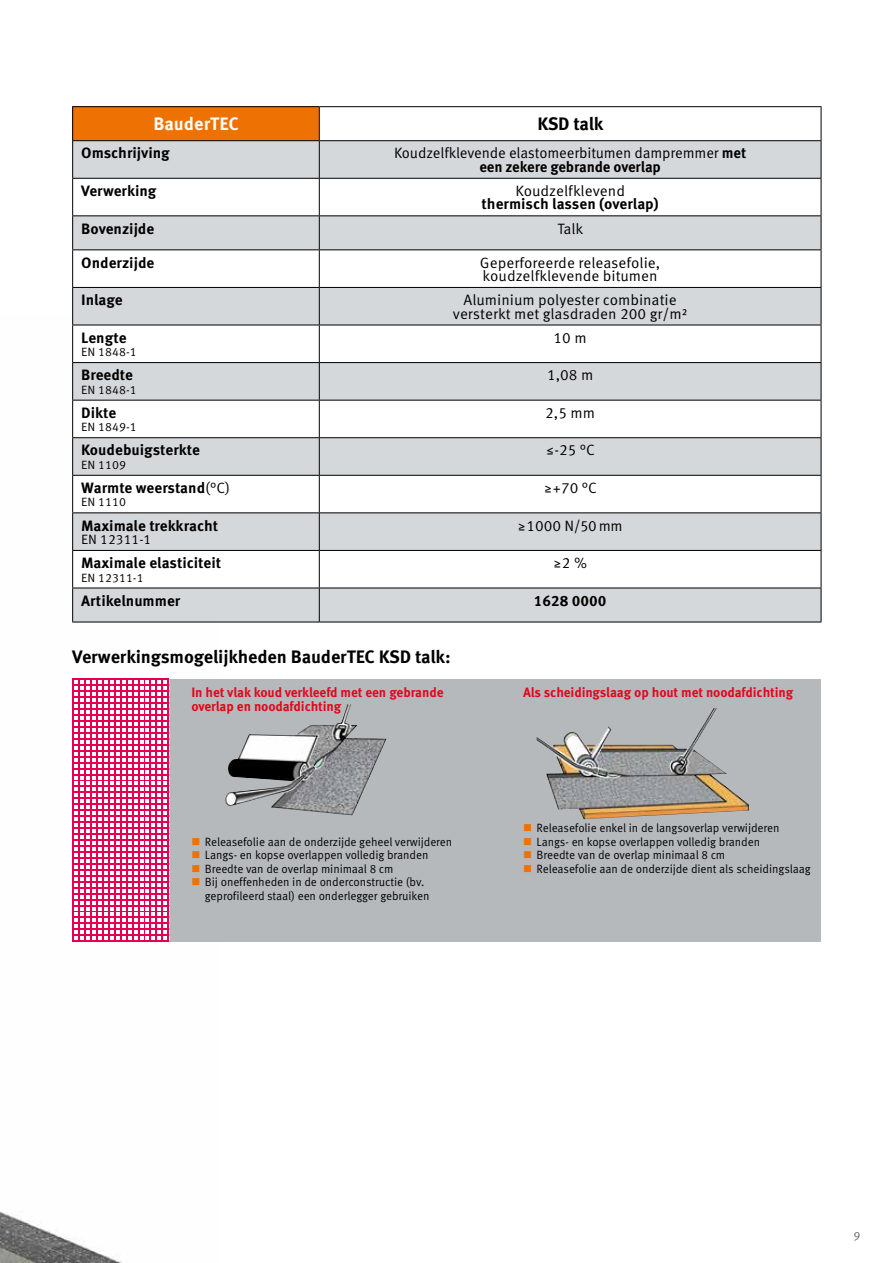
<style>
.page{position:relative;width:893px;height:1263px;background:#fff}
.page>*{position:absolute;margin:0;border:0;box-sizing:border-box;transform-origin:0 0}
.t1{font:700 18px "Meta Correspondence Pro";letter-spacing:-.01em;color:#000}
.t2{font:700 18px "Meta Correspondence Pro";color:#fff}
.t3{font:15px/13.5px "Meta Correspondence Pro";letter-spacing:-.005em;color:#000;text-align:center}
.t4{font:700 15px "Meta Correspondence Pro";color:#000}
.t5{font:700 13.5px/13.5px "Meta Correspondence Pro";letter-spacing:-.01em;color:#e2061b}
.t6{font:13.5px "Meta Correspondence Pro";color:#000}
.t7{font:12px/13.5px "Meta Correspondence Pro";letter-spacing:-.01em;color:#000;scale:.95 1}
.t8{font:12px "Meta Correspondence Pro";letter-spacing:-.01em;color:#000}
.t9{font:12px "Meta Correspondence Pro";color:#676c6e}
.s1{font-weight:700}
.s2{font-weight:400}
.s3{color:#ee7203}
</style>
<div class="page">
<img style="left:0;top:1212px;width:123px;height:51px">
<svg style="left:73px;top:107px;width:748px;height:33px"></svg>
<svg style="left:73px;top:141px;width:748px;height:481px;fill:#d5d8da"></svg>
<hr style="left:72px;top:106px;width:247px;height:1px;background:#000">
<hr style="left:72px;top:107px;width:1px;height:33px;background:#000">
<hr style="left:319px;top:106px;width:502px;height:1px;background:#000">
<hr style="left:319px;top:107px;width:1px;height:33px;background:#000">
<hr style="left:821px;top:107px;width:1px;height:33px;background:#000">
<hr style="left:72px;top:140px;width:247px;height:1px;background:#000">
<hr style="left:72px;top:141px;width:1px;height:37px;background:#000">
<hr style="left:319px;top:140px;width:502px;height:1px;background:#000">
<hr style="left:319px;top:141px;width:1px;height:37px;background:#000">
<hr style="left:821px;top:141px;width:1px;height:37px;background:#000">
<hr style="left:72px;top:178px;width:247px;height:1px;background:#000">
<hr style="left:72px;top:179px;width:1px;height:36px;background:#000">
<hr style="left:319px;top:178px;width:502px;height:1px;background:#000">
<hr style="left:319px;top:179px;width:1px;height:36px;background:#000">
<hr style="left:821px;top:179px;width:1px;height:36px;background:#000">
<hr style="left:72px;top:215px;width:247px;height:1px;background:#000">
<hr style="left:72px;top:216px;width:1px;height:33px;background:#000">
<hr style="left:319px;top:215px;width:502px;height:1px;background:#000">
<hr style="left:319px;top:216px;width:1px;height:33px;background:#000">
<hr style="left:821px;top:216px;width:1px;height:33px;background:#000">
<hr style="left:72px;top:249px;width:247px;height:1px;background:#000">
<hr style="left:72px;top:250px;width:1px;height:37px;background:#000">
<hr style="left:319px;top:249px;width:502px;height:1px;background:#000">
<hr style="left:319px;top:250px;width:1px;height:37px;background:#000">
<hr style="left:821px;top:250px;width:1px;height:37px;background:#000">
<hr style="left:72px;top:287px;width:247px;height:1px;background:#000">
<hr style="left:72px;top:288px;width:1px;height:37px;background:#000">
<hr style="left:319px;top:287px;width:502px;height:1px;background:#000">
<hr style="left:319px;top:288px;width:1px;height:37px;background:#000">
<hr style="left:821px;top:288px;width:1px;height:37px;background:#000">
<hr style="left:72px;top:325px;width:247px;height:1px;background:#000">
<hr style="left:72px;top:325px;width:1px;height:37px;background:#000">
<hr style="left:319px;top:325px;width:502px;height:1px;background:#000">
<hr style="left:319px;top:325px;width:1px;height:37px;background:#000">
<hr style="left:821px;top:325px;width:1px;height:37px;background:#000">
<hr style="left:72px;top:362px;width:247px;height:1px;background:#000">
<hr style="left:72px;top:363px;width:1px;height:37px;background:#000">
<hr style="left:319px;top:362px;width:502px;height:1px;background:#000">
<hr style="left:319px;top:363px;width:1px;height:37px;background:#000">
<hr style="left:821px;top:363px;width:1px;height:37px;background:#000">
<hr style="left:72px;top:400px;width:247px;height:1px;background:#000">
<hr style="left:72px;top:400px;width:1px;height:37px;background:#000">
<hr style="left:319px;top:400px;width:502px;height:1px;background:#000">
<hr style="left:319px;top:400px;width:1px;height:37px;background:#000">
<hr style="left:821px;top:400px;width:1px;height:37px;background:#000">
<hr style="left:72px;top:437px;width:247px;height:1px;background:#000">
<hr style="left:72px;top:438px;width:1px;height:37px;background:#000">
<hr style="left:319px;top:437px;width:502px;height:1px;background:#000">
<hr style="left:319px;top:438px;width:1px;height:37px;background:#000">
<hr style="left:821px;top:438px;width:1px;height:37px;background:#000">
<hr style="left:72px;top:475px;width:247px;height:1px;background:#000">
<hr style="left:72px;top:476px;width:1px;height:36px;background:#000">
<hr style="left:319px;top:475px;width:502px;height:1px;background:#000">
<hr style="left:319px;top:476px;width:1px;height:36px;background:#000">
<hr style="left:821px;top:476px;width:1px;height:36px;background:#000">
<hr style="left:72px;top:512px;width:247px;height:1px;background:#000">
<hr style="left:72px;top:513px;width:1px;height:37px;background:#000">
<hr style="left:319px;top:512px;width:502px;height:1px;background:#000">
<hr style="left:319px;top:513px;width:1px;height:37px;background:#000">
<hr style="left:821px;top:513px;width:1px;height:37px;background:#000">
<hr style="left:72px;top:550px;width:247px;height:1px;background:#000">
<hr style="left:72px;top:551px;width:1px;height:37px;background:#000">
<hr style="left:319px;top:550px;width:502px;height:1px;background:#000">
<hr style="left:319px;top:551px;width:1px;height:37px;background:#000">
<hr style="left:821px;top:551px;width:1px;height:37px;background:#000">
<hr style="left:72px;top:588px;width:247px;height:1px;background:#000">
<hr style="left:72px;top:588px;width:1px;height:34px;background:#000">
<hr style="left:319px;top:588px;width:502px;height:1px;background:#000">
<hr style="left:319px;top:588px;width:1px;height:34px;background:#000">
<hr style="left:821px;top:588px;width:1px;height:34px;background:#000">
<hr style="left:72px;top:622px;width:247px;height:1px;background:#000">
<hr style="left:319px;top:622px;width:502px;height:1px;background:#000">
<div style="left:72px;top:679px;width:749px;height:263px;background:#b5b9bc"></div>
<div style="left:72px;top:678px;width:97px;height:264px;background:#e50051"></div>
<svg style="left:74px;top:680px;width:93px;height:260px"></svg>
<img style="left:225px;top:704px;width:162px;height:111px">
<img style="left:537px;top:708px;width:212px;height:111px">
<h1 class="t2" style="left:153px;top:110px;width:87px">BauderTEC</h1>
<h1 class="t1" style="left:537px;top:110px;width:68px">KSD talk</h1>
<p class="t4" style="left:81px;top:141px;width:90px">Omschrijving</p>
<p class="t3" style="left:394px;top:145px;width:354px">Koudzelfklevende elastomeerbitumen dampremmer <span class="s1">met een zekere gebrande overlap</span></p>
<p class="t4" style="left:81px;top:179px;width:77px">Verwerking</p>
<p class="t3" style="left:515px;top:183px;width:111px">Koudzelfklevend</p>
<p class="t4" style="left:481px;top:193px;width:179px">thermisch lassen (overlap)</p>
<p class="t4" style="left:81px;top:217px;width:75px">Bovenzijde</p>
<p class="t3" style="left:557px;top:221px;width:27px">Talk</p>
<p class="t4" style="left:81px;top:251px;width:75px">Onderzijde</p>
<p class="t3" style="left:480px;top:255px;width:182px;text-align:left">Geperforeerde releasefolie, koudzelfklevende bitumen</p>
<p class="t4" style="left:81px;top:288px;width:43px">Inlage</p>
<p class="t3" style="left:453px;top:292px;width:236px">Aluminium polyester combinatie versterkt met glasdraden 200 gr/m²</p>
<p class="t4" style="left:81px;top:326px;width:47px">Lengte</p>
<p class="t8" style="left:81px;top:343px;width:57px">EN 1848-1</p>
<p class="t3" style="left:554px;top:330px;width:35px">10 m</p>
<p class="t4" style="left:81px;top:363px;width:53px">Breedte</p>
<p class="t8" style="left:81px;top:380px;width:57px">EN 1848-1</p>
<p class="t3" style="left:547px;top:367px;width:48px">1,08 m</p>
<p class="t4" style="left:81px;top:401px;width:37px">Dikte</p>
<p class="t8" style="left:81px;top:418px;width:57px">EN 1849-1</p>
<p class="t3" style="left:545px;top:405px;width:52px">2,5 mm</p>
<p class="t4" style="left:81px;top:438px;width:120px">Koudebuigsterkte</p>
<p class="t8" style="left:81px;top:456px;width:46px">EN 1109</p>
<p class="t3" style="left:546px;top:442px;width:51px">≤-25 °C</p>
<p class="t4" style="left:81px;top:476px;width:151px">Warmte weerstand<span class="s2">(°C)</span></p>
<p class="t8" style="left:81px;top:493px;width:46px">EN 1110</p>
<p class="t3" style="left:544px;top:480px;width:55px">≥+70 °C</p>
<p class="t4" style="left:81px;top:514px;width:139px">Maximale trekkracht</p>
<p class="t6" style="left:81px;top:529px;width:72px">EN 12311-1</p>
<p class="t3" style="left:518px;top:518px;width:107px">≥1000 N/50 mm</p>
<p class="t4" style="left:81px;top:551px;width:142px">Maximale elasticiteit</p>
<p class="t8" style="left:81px;top:568px;width:64px">EN 12311-1</p>
<p class="t3" style="left:553px;top:555px;width:35px">≥2 %</p>
<p class="t4" style="left:81px;top:589px;width:101px">Artikelnummer</p>
<p class="t4" style="left:534px;top:589px;width:74px">1628 0000</p>
<h1 class="t1" style="left:72px;top:642px;width:380px">Verwerkingsmogelijkheden BauderTEC KSD talk:</h1>
<p class="t5" style="left:191px;top:685px;width:254px">In het vlak koud verkleefd met een gebrande overlap en noodafdichting</p>
<p class="t7" style="left:191px;top:834px;width:276px"><span class="s3">■</span> Releasefolie aan de onderzijde geheel verwijderen</p>
<p class="t7" style="left:191px;top:848px;width:251px"><span class="s3">■</span> Langs- en kopse overlappen volledig branden</p>
<p class="t7" style="left:191px;top:861px;width:214px"><span class="s3">■</span> Breedte van de overlap minimaal 8 cm</p>
<p class="t7" style="left:205px;top:875px;width:238px;text-indent:-14px"><span class="s3">■</span> Bij oneffenheden in de onderconstructie (bv. geprofileerd staal) een onderlegger gebruiken</p>
<p class="t5" style="left:523px;top:685px;width:272px">Als scheidingslaag op hout met noodafdichting</p>
<p class="t7" style="left:523px;top:821px;width:271px"><span class="s3">■</span> Releasefolie enkel in de langsoverlap verwijderen</p>
<p class="t7" style="left:523px;top:834px;width:251px"><span class="s3">■</span> Langs- en kopse overlappen volledig branden</p>
<p class="t7" style="left:523px;top:848px;width:214px"><span class="s3">■</span> Breedte van de overlap minimaal 8 cm</p>
<p class="t7" style="left:523px;top:861px;width:304px"><span class="s3">■</span> Releasefolie aan de onderzijde dient als scheidingslaag</p>
<p class="t9" style="left:853px;top:1226px;width:8px">9</p>
</div>
